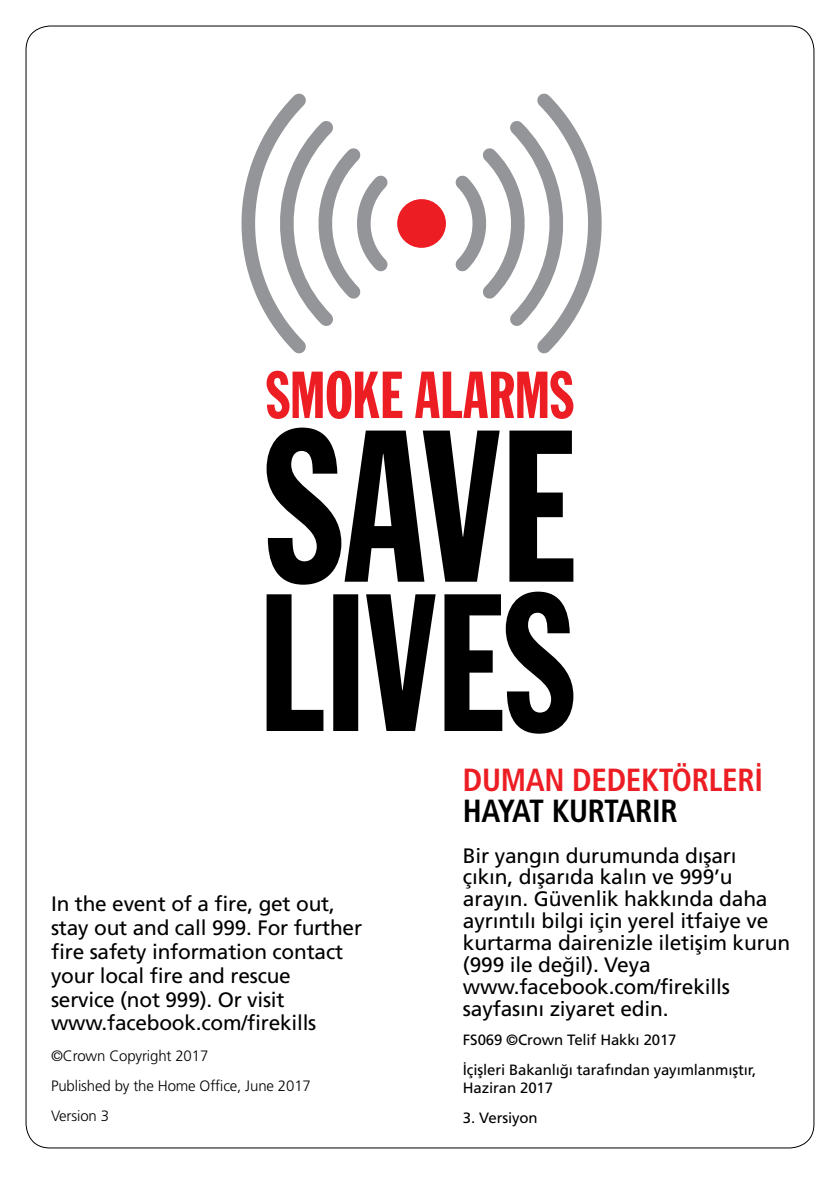
<style>
.page{position:relative;width:840px;height:1191px;background:#fff}
.page>*{position:absolute;margin:0;border:0;box-sizing:border-box;transform-origin:0 0}
.t1{font:700 condensed 32px "Frutiger LT Pro";letter-spacing:-.01em;color:#ed1d24}
.t2{font:700 condensed 32px "Frutiger LT Pro";letter-spacing:-.01em;color:#000}
.t3{font:20.8px/21.8px "Frutiger CE";letter-spacing:-.01em;color:#000}
.t4{font:20.8px/23.8px "Frutiger";letter-spacing:-.01em;color:#000}
.t5{font:300 15px/30px "Frutiger";letter-spacing:-.01em;color:#000}
.t6{font:14.8px/29.8px "Frutiger CE";letter-spacing:-.01em;color:#000}
</style>
<div class="page">
<svg style="left:266px;top:427px;width:307px;height:157px;fill:#000"></svg>
<svg style="left:266px;top:591px;width:307px;height:142px;fill:#000"></svg>
<svg style="left:266px;top:371px;width:56px;height:48px"></svg>
<div style="left:326px;top:371px;width:25px;height:48px;background:#ed1d24;border-radius:50%"></div>
<svg style="left:336px;top:378px;width:6px;height:34px"></svg>
<svg style="left:355px;top:371px;width:47px;height:47px"></svg>
<svg style="left:415px;top:371px;width:158px;height:48px"></svg>
<svg style="left:241px;top:93px;width:361px;height:261px"></svg>
<p class="t4" style="left:51px;top:892px;width:312px">In the event of a fire, get out, stay out and call 999. For further fire safety information contact your local fire and rescue<br>service (not 999). Or visit www.facebook.com/firekills</p>
<p class="t5" style="left:51px;top:1041px;width:261px">©Crown Copyright 2017<br>Published by the Home Office, June 2017<br>Version 3</p>
<h1 class="t1" style="left:462px;top:761px;width:301px">DUMAN DEDEKTÖRLERİ</h1>
<h1 class="t2" style="left:462px;top:792px;width:216px">HAYAT KURTARIR</h1>
<p class="t3" style="left:462px;top:844px;width:328px">Bir yangın durumunda dışarı çıkın, dışarıda kalın ve 999’u arayın. Güvenlik hakkında daha ayrıntılı bilgi için yerel itfaiye ve kurtarma dairenizle iletişim kurun (999 ile değil). Veya www.facebook.com/firekills sayfasını ziyaret edin.</p>
<p class="t6" style="left:462px;top:1025px;width:294px">FS069 ©Crown Telif Hakkı 2017<br>İçişleri Bakanlığı tarafından yayımlanmıştır,</p>
<p class="t6" style="left:462px;top:1073px;width:92px">Haziran 2017</p>
<p class="t6" style="left:462px;top:1102px;width:76px">3. Versiyon</p>
</div>
